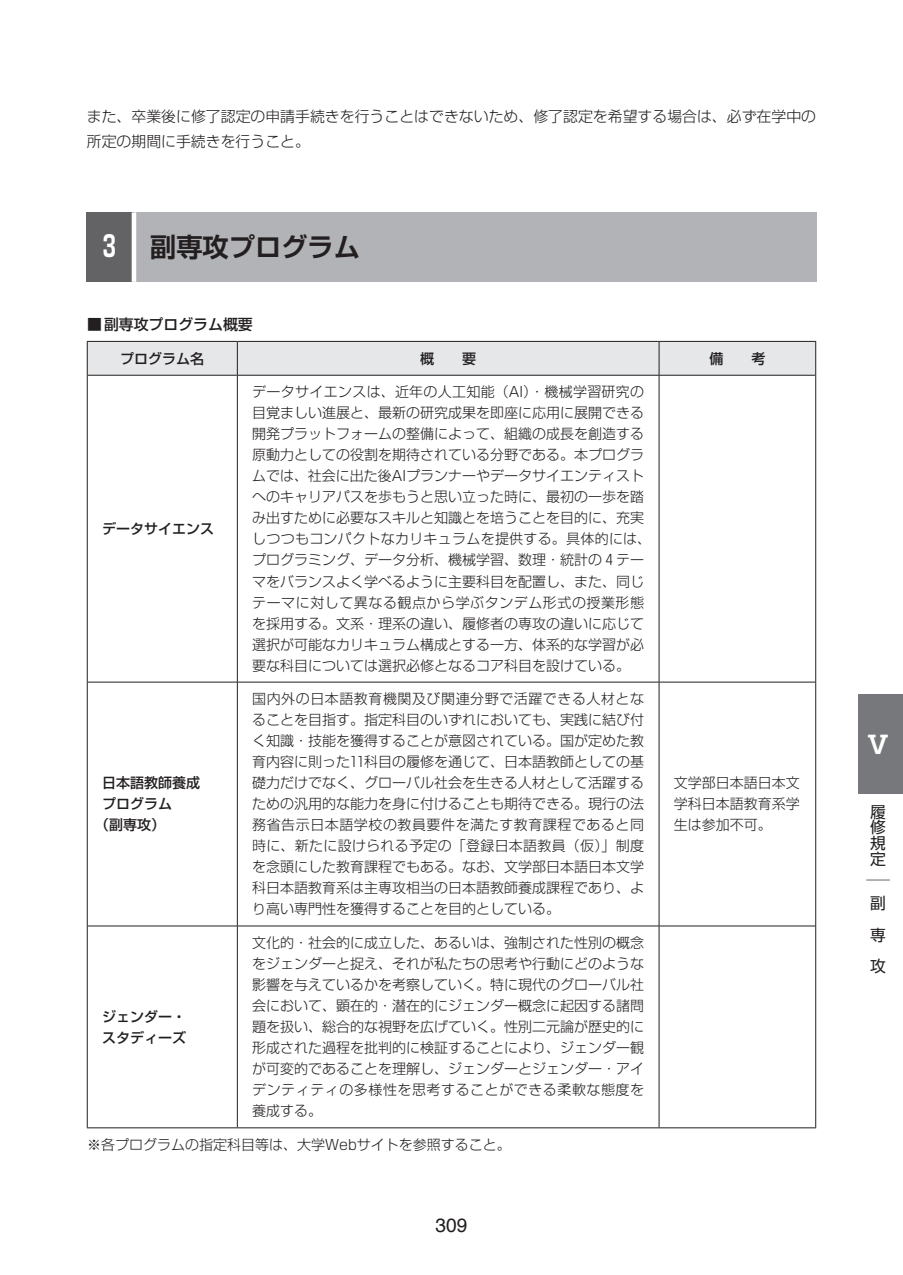
<style>
.page{position:relative;width:903px;height:1275px;background:#fff}
.page>*{position:absolute;margin:0;border:0;box-sizing:border-box;transform-origin:0 0}
.t1{font:700 26.25px "Shin Go Pr 5 De";color:#231f20}
.t2{font:700 24.5px "Shin Go Pr 5 De";color:#fff}
.t3{font:19.25px "Helvetica";color:#231f20}
.t4{font:15.75px/15.8px "Shin Go Pr 5";color:#231f20;text-align:justify}
.t5{font:15.75px/23.6px "Shin Go Pr 5";color:#231f20;scale:1.5 1}
.t6{font:300 14.88px/24.5px "Shin Go Pr 5";color:#231f20}
.t7{font:500 14.88px "Shin Go Pr 5";color:#231f20}
.t8{font:300 14px/21px "Shin Go Pr 5";color:#231f20;text-align:justify}
.t9{font:500 14px/21px "Shin Go Pr 5";color:#231f20}
.s1{font-size:28.88px;color:#fff}
</style>
<div class="page">
<div style="left:858px;top:694px;width:45px;height:100px;background:#76787b"></div>
<div style="left:87px;top:212px;width:47px;height:70px;background:#636366"></div>
<div style="left:134px;top:212px;width:682px;height:70px;background:#b2b3b7"></div>
<hr style="left:132px;top:212px;width:4px;height:70px;background:#fff">
<div style="left:87px;top:341px;width:150px;height:34px;background:#e6e7e9"></div>
<div style="left:238px;top:342px;width:577px;height:33px;background:#e6e7e9"></div>
<hr style="left:88px;top:375px;width:149px;height:1px;background:#231f20">
<hr style="left:237px;top:375px;width:422px;height:1px;background:#231f20">
<hr style="left:659px;top:375px;width:156px;height:1px;background:#231f20">
<hr style="left:88px;top:682px;width:149px;height:1px;background:#231f20">
<hr style="left:237px;top:682px;width:422px;height:1px;background:#231f20">
<hr style="left:659px;top:682px;width:156px;height:1px;background:#231f20">
<hr style="left:88px;top:926px;width:149px;height:1px;background:#231f20">
<hr style="left:237px;top:926px;width:422px;height:1px;background:#231f20">
<hr style="left:659px;top:926px;width:156px;height:1px;background:#231f20">
<hr style="left:237px;top:342px;width:1px;height:33px;background:#231f20">
<hr style="left:659px;top:342px;width:1px;height:33px;background:#231f20">
<hr style="left:237px;top:375px;width:1px;height:307px;background:#231f20">
<hr style="left:659px;top:375px;width:1px;height:307px;background:#231f20">
<hr style="left:237px;top:682px;width:1px;height:244px;background:#231f20">
<hr style="left:659px;top:682px;width:1px;height:244px;background:#231f20">
<hr style="left:237px;top:926px;width:1px;height:201px;background:#231f20">
<hr style="left:659px;top:926px;width:1px;height:201px;background:#231f20">
<hr style="left:87px;top:342px;width:1px;height:33px;background:#231f20">
<hr style="left:815px;top:342px;width:1px;height:33px;background:#231f20">
<hr style="left:87px;top:375px;width:1px;height:307px;background:#231f20">
<hr style="left:815px;top:375px;width:1px;height:307px;background:#231f20">
<hr style="left:87px;top:682px;width:1px;height:244px;background:#231f20">
<hr style="left:815px;top:682px;width:1px;height:244px;background:#231f20">
<hr style="left:87px;top:926px;width:1px;height:201px;background:#231f20">
<hr style="left:815px;top:926px;width:1px;height:201px;background:#231f20">
<hr style="left:87px;top:341px;width:150px;height:1px;background:#231f20">
<hr style="left:237px;top:341px;width:422px;height:1px;background:#231f20">
<hr style="left:659px;top:341px;width:157px;height:1px;background:#231f20">
<hr style="left:87px;top:1127px;width:150px;height:1px;background:#231f20">
<hr style="left:237px;top:1127px;width:422px;height:1px;background:#231f20">
<hr style="left:659px;top:1127px;width:157px;height:1px;background:#231f20">
<p class="t6" style="left:87px;top:103px;width:731px">また、卒業後に修了認定の申請手続きを行うことはできないため、修了認定を希望する場合は、必ず在学中の所定の期間に手続きを行うこと。</p>
<h1 class="t1" style="left:103px;top:226px;width:259px"><span class="s1">3</span> 副専攻プログラム</h1>
<p class="t7" style="left:87px;top:312px;width:167px">■副専攻プログラム概要</p>
<p class="t9" style="left:120px;top:347px;width:85px">プログラム名</p>
<p class="t9" style="left:420px;top:347px;width:57px">概　　要</p>
<p class="t9" style="left:709px;top:347px;width:57px">備　　考</p>
<p class="t9" style="left:102px;top:517px;width:113px">データサイエンス</p>
<p class="t9" style="left:102px;top:771px;width:99px">日本語教師養成</p>
<p class="t9" style="left:102px;top:792px;width:71px">プログラム</p>
<p class="t9" style="left:95px;top:813px;width:71px">（副専攻）</p>
<p class="t8" style="left:252px;top:380px;width:401px;text-align:left">データサイエンスは、近年の人工知能（AI）・機械学習研究の目覚ましい進展と、最新の研究成果を即座に応用に展開できる開発プラットフォームの整備によって、組織の成長を創造する原動力としての役割を期待されている分野である。本プログラムでは、社会に出た後AIプランナーやデータサイエンティストへのキャリアパスを歩もうと思い立った時に、最初の一歩を踏み出すために必要なスキルと知識とを培うことを目的に、充実しつつもコンパクトなカリキュラムを提供する。具体的には、プログラミング、データ分析、機械学習、数理・統計の 4 テーマをバランスよく学べるように主要科目を配置し、また、同じテーマに対して異なる観点から学ぶタンデム形式の授業形態を採用する。文系・理系の違い、履修者の専攻の違いに応じて選択が可能なカリキュラム構成とする一方、体系的な学習が必要な科目については選択必修となるコア科目を設けている。</p>
<p class="t8" style="left:252px;top:687px;width:393px">国内外の日本語教育機関及び関連分野で活躍できる人材となることを目指す。指定科目のいずれにおいても、実践に結び付く知識・技能を獲得することが意図されている。国が定めた教育内容に則った11科目の履修を通じて、日本語教師としての基礎力だけでなく、グローバル社会を生きる人材として活躍するための汎用的な能力を身に付けることも期待できる。現行の法務省告示日本語学校の教員要件を満たす教育課程であると同時に、新たに設けられる予定の「登録日本語教員（仮）」制度を念頭にした教育課程でもある。なお、文学部日本語日本文学科日本語教育系は主専攻相当の日本語教師養成課程であり、より高い専門性を獲得することを目的としている。</p>
<p class="t8" style="left:252px;top:931px;width:393px">文化的・社会的に成立した、あるいは、強制された性別の概念をジェンダーと捉え、それが私たちの思考や行動にどのような影響を与えているかを考察していく。特に現代のグローバル社会において、顕在的・潜在的にジェンダー概念に起因する諸問題を扱い、総合的な視野を広げていく。性別二元論が歴史的に形成された過程を批判的に検証することにより、ジェンダー観が可変的であることを理解し、ジェンダーとジェンダー・アイデンティティの多様性を思考することができる柔軟な態度を養成する。</p>
<p class="t8" style="left:87px;top:1133px;width:425px">※各プログラムの指定科目等は、大学Webサイトを参照すること。</p>
<p class="t9" style="left:102px;top:1005px;width:85px">ジェンダー・スタディーズ</p>
<h3 class="t3" style="left:435px;top:1210px;width:34px">309</h3>
<p class="t8" style="left:674px;top:771px;width:127px">文学部日本語日本文学科日本語教育系学生は参加不可。</p>
<h2 class="t2" style="left:866px;top:724px;width:24px">Ⅴ</h2>
<p class="t4" style="left:870px;top:802px;width:17px">履修規定</p>
<p class="t5" style="left:866px;top:866px;width:17px">│副</p>
<p class="t4" style="left:870px;top:918px;width:17px;line-height:31.5px">専攻</p>
</div>
